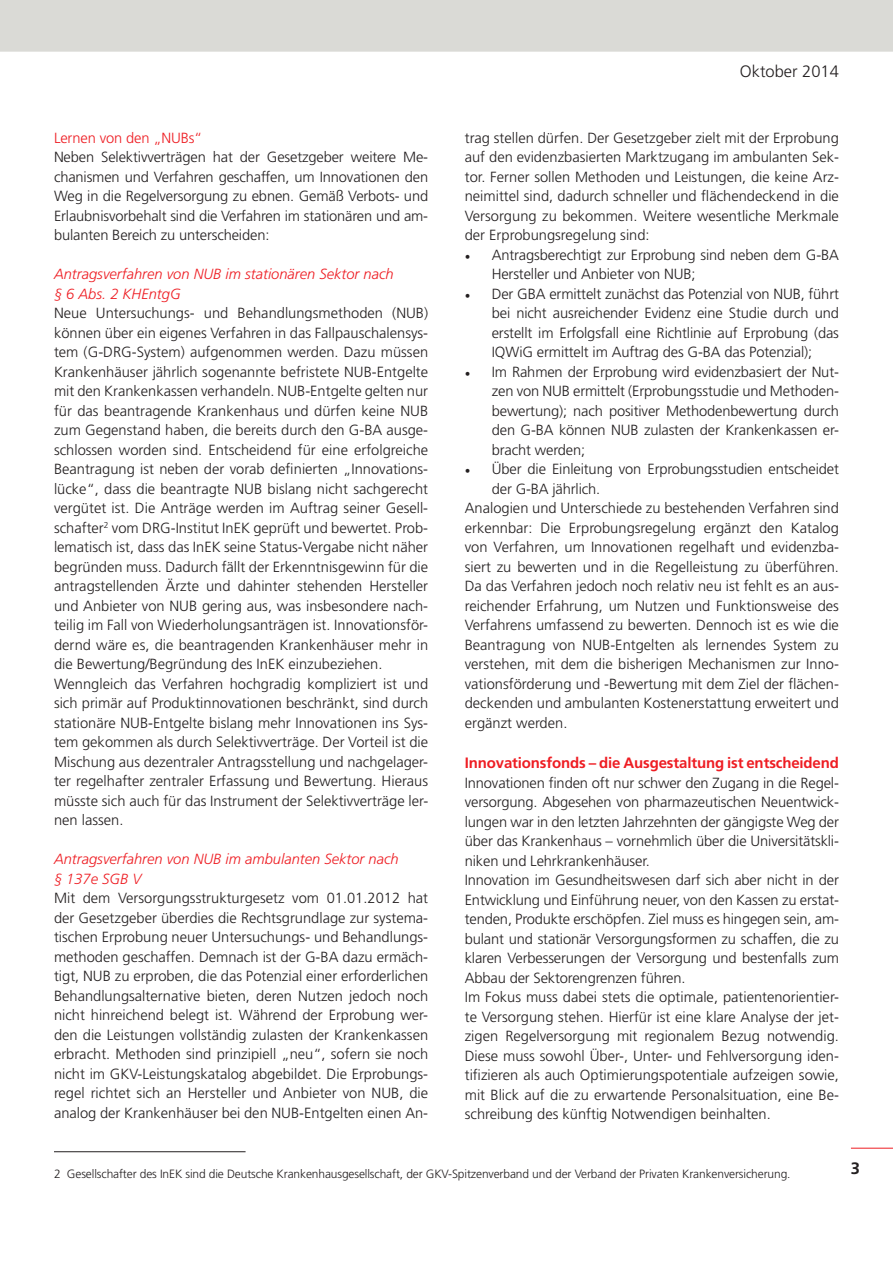
<style>
.page{position:relative;width:893px;height:1263px;background:#fff}
.page>*{position:absolute;margin:0;border:0;box-sizing:border-box;transform-origin:0 0}
.t1{font:300 16.5px "Frutiger";color:#231f20}
.t2{font:700 16.5px "Frutiger";color:#231f20}
.t3{font:700 15px "Frutiger";letter-spacing:-.01em;color:#ee1d23}
.t4{font:300 14.7px/19.5px "Frutiger";color:#231f20;text-align:justify}
.t5{font:italic 300 14.7px/19.5px "Frutiger";color:#ee1d23}
.t6{font:300 14.7px "Frutiger";letter-spacing:-.01em;color:#ee1d23}
.t7{font:300 12px "Frutiger";letter-spacing:-.01em;color:#231f20}
.s1{font-family:"Minion Pro";font-weight:400}
</style>
<div class="page">
<div style="left:0;top:0;width:893px;height:76px;background:#dadad6"></div>
<div style="left:0;top:52px;width:893px;height:24px;background:#fff"></div>
<hr style="left:851px;top:1148px;width:42px;height:1px;background:#ee1d23">
<hr style="left:54px;top:1151px;width:192px;height:1px;background:#231f20">
<p class="t1" style="left:740px;top:65px;width:101px">Oktober 2014</p>
<p class="t6" style="left:54px;top:132px;width:150px">Lernen von den „NUBs“</p>
<p class="t4" style="left:54px;top:149px;width:376px">Neben Selektivverträgen hat der Gesetzgeber weitere Me&shy;chanismen und Verfahren geschaffen, um Innovationen den Weg in die Regelversorgung zu ebnen. Gemäß Verbots- und Erlaubnisvorbehalt sind die Verfahren im stationären und am&shy;bulanten Bereich zu unterscheiden:</p>
<p class="t5" style="left:54px;top:266px;width:341px">Antragsverfahren von NUB im stationären Sektor nach § 6 Abs. 2 KHEntgG</p>
<p class="t4" style="left:54px;top:305px;width:376px;text-align:left">Neue Untersuchungs- und Behandlungsmethoden (NUB) können über ein eigenes Verfahren in das Fallpauschalensys&shy;tem (G-DRG-System) aufgenommen werden. Dazu müssen Krankenhäuser jährlich sogenannte befristete NUB-Entgelte mit den Krankenkassen verhandeln. NUB-Entgelte gelten nur für das beantragende Krankenhaus und dürfen keine NUB zum Gegenstand haben, die bereits durch den G-BA ausge&shy;schlossen worden sind. Entscheidend für eine erfolgreiche Beantragung ist neben der vorab definierten „Innovations&shy;lücke“, dass die beantragte NUB bislang nicht sachgerecht vergütet ist. Die Anträge werden im Auftrag seiner Gesell&shy;schafter<sup>2</sup> vom DRG-Institut InEK geprüft und bewertet. Prob&shy;lematisch ist, dass das InEK seine Status-Vergabe nicht näher begründen muss. Dadurch fällt der Erkenntnisgewinn für die antragstellenden Ärzte und dahinter stehenden Hersteller und Anbieter von NUB gering aus, was insbesondere nach&shy;teilig im Fall von Wiederholungsanträgen ist. Innovationsför&shy;dernd wäre es, die beantragenden Krankenhäuser mehr in die Bewertung/Begründung des InEK einzubeziehen.<br>Wenngleich das Verfahren hochgradig kompliziert ist und sich primär auf Produktinnovationen beschränkt, sind durch stationäre NUB-Entgelte bislang mehr Innovationen ins Sys&shy;tem gekommen als durch Selektivverträge. Der Vorteil ist die Mischung aus dezentraler Antragsstellung und nachgelager&shy;ter regelhafter zentraler Erfassung und Bewertung. Hieraus müsste sich auch für das Instrument der Selektivverträge ler&shy;nen lassen.</p>
<p class="t5" style="left:54px;top:851px;width:346px">Antragsverfahren von NUB im ambulanten Sektor nach § 137e SGB V</p>
<p class="t4" style="left:54px;top:890px;width:376px">Mit dem Versorgungsstrukturgesetz vom 01.01.2012 hat der Gesetzgeber überdies die Rechtsgrundlage zur systema&shy;tischen Erprobung neuer Untersuchungs- und Behandlungs&shy;methoden geschaffen. Demnach ist der G-BA dazu ermäch&shy;tigt, NUB zu erproben, die das Potenzial einer erforderlichen Behandlungsalternative bieten, deren Nutzen jedoch noch nicht hinreichend belegt ist. Während der Erprobung wer&shy;den die Leistungen vollständig zulasten der Krankenkassen erbracht. Methoden sind prinzipiell „neu“, sofern sie noch nicht im GKV-Leistungskatalog abgebildet. Die Erprobungs&shy;regel richtet sich an Hersteller und Anbieter von NUB, die analog der Krankenhäuser bei den NUB-Entgelten einen An-</p>
<p class="t4" style="left:465px;top:129px;width:376px">trag stellen dürfen. Der Gesetzgeber zielt mit der Erprobung auf den evidenzbasierten Marktzugang im ambulanten Sek&shy;tor. Ferner sollen Methoden und Leistungen, die keine Arz&shy;neimittel sind, dadurch schneller und flächendeckend in die Versorgung zu bekommen. Weitere wesentliche Merkmale der Erprobungsregelung sind:</p>
<p class="t4" style="left:492px;top:246px;width:349px;text-indent:-27px"><span class="s1">•</span> Antragsberechtigt zur Erprobung sind neben dem G-BA<br>Hersteller und Anbieter von NUB;</p>
<p class="t4" style="left:492px;top:285px;width:349px;text-indent:-27px"><span class="s1">•</span> Der GBA ermittelt zunächst das Potenzial von NUB, führt bei nicht ausreichender Evidenz eine Studie durch und erstellt im Erfolgsfall eine Richtlinie auf Erprobung (das IQWiG ermittelt im Auftrag des G-BA das Potenzial);</p>
<p class="t4" style="left:492px;top:363px;width:349px;text-indent:-27px"><span class="s1">•</span> Im Rahmen der Erprobung wird evidenzbasiert der Nut&shy;zen von NUB ermittelt (Erprobungsstudie und Methoden&shy;bewertung); nach positiver Methodenbewertung durch den G-BA können NUB zulasten der Krankenkassen er&shy;bracht werden;</p>
<p class="t4" style="left:465px;top:461px;width:376px"><span class="s1">•</span> Über die Einleitung von Erprobungsstudien entscheidet</p>
<p class="t4" style="left:492px;top:480px;width:110px">der G-BA jährlich.</p>
<p class="t4" style="left:465px;top:500px;width:376px">Analogien und Unterschiede zu bestehenden Verfahren sind</p>
<p class="t4" style="left:465px;top:519px;width:376px">erkennbar: Die Erprobungsregelung ergänzt den Katalog</p>
<p class="t4" style="left:465px;top:539px;width:376px">von Verfahren, um Innovationen regelhaft und evidenzba-</p>
<p class="t4" style="left:465px;top:558px;width:376px">siert zu bewerten und in die Regelleistung zu überführen.</p>
<p class="t4" style="left:465px;top:578px;width:376px">Da das Verfahren jedoch noch relativ neu ist fehlt es an aus-</p>
<p class="t4" style="left:465px;top:597px;width:376px">reichender Erfahrung, um Nutzen und Funktionsweise des</p>
<p class="t4" style="left:465px;top:617px;width:376px">Verfahrens umfassend zu bewerten. Dennoch ist es wie die</p>
<p class="t4" style="left:465px;top:636px;width:376px">Beantragung von NUB-Entgelten als lernendes System zu</p>
<p class="t4" style="left:465px;top:656px;width:376px">verstehen, mit dem die bisherigen Mechanismen zur Inno-</p>
<p class="t4" style="left:465px;top:675px;width:376px">vationsförderung und -Bewertung mit dem Ziel der flächen-</p>
<p class="t4" style="left:465px;top:695px;width:376px">deckenden und ambulanten Kostenerstattung erweitert und</p>
<p class="t4" style="left:465px;top:714px;width:104px">ergänzt werden.</p>
<p class="t3" style="left:465px;top:757px;width:376px">Innovationsfonds – die Ausgestaltung ist entscheidend</p>
<p class="t4" style="left:465px;top:774px;width:376px;text-align:left">Innovationen finden oft nur schwer den Zugang in die Regel&shy;versorgung. Abgesehen von pharmazeutischen Neuentwick&shy;lungen war in den letzten Jahrzehnten der gängigste Weg der über das Krankenhaus – vornehmlich über die Universitätskli&shy;niken und Lehrkrankenhäuser.<br>Innovation im Gesundheitswesen darf sich aber nicht in der Entwicklung und Einführung neuer, von den Kassen zu erstat&shy;tenden, Produkte erschöpfen. Ziel muss es hingegen sein, am&shy;bulant und stationär Versorgungsformen zu schaffen, die zu klaren Verbesserungen der Versorgung und bestenfalls zum Abbau der Sektorengrenzen führen.<br>Im Fokus muss dabei stets die optimale, patientenorientier&shy;te Versorgung stehen. Hierfür ist eine klare Analyse der jet&shy;zigen Regelversorgung mit regionalem Bezug notwendig.<br>Diese muss sowohl Über-, Unter- und Fehlversorgung iden&shy;tifizieren als auch Optimierungspotentiale aufzeigen sowie, mit Blick auf die zu erwartende Personalsituation, eine Be&shy;schreibung des künftig Notwendigen beinhalten.</p>
<p class="t7" style="left:54px;top:1169px;width:738px">2 Gesellschafter des InEK sind die Deutsche Krankenhausgesellschaft, der GKV-Spitzenverband und der Verband der Privaten Krankenversicherung.</p>
<p class="t2" style="left:851px;top:1161px;width:11px">3</p>
</div>
